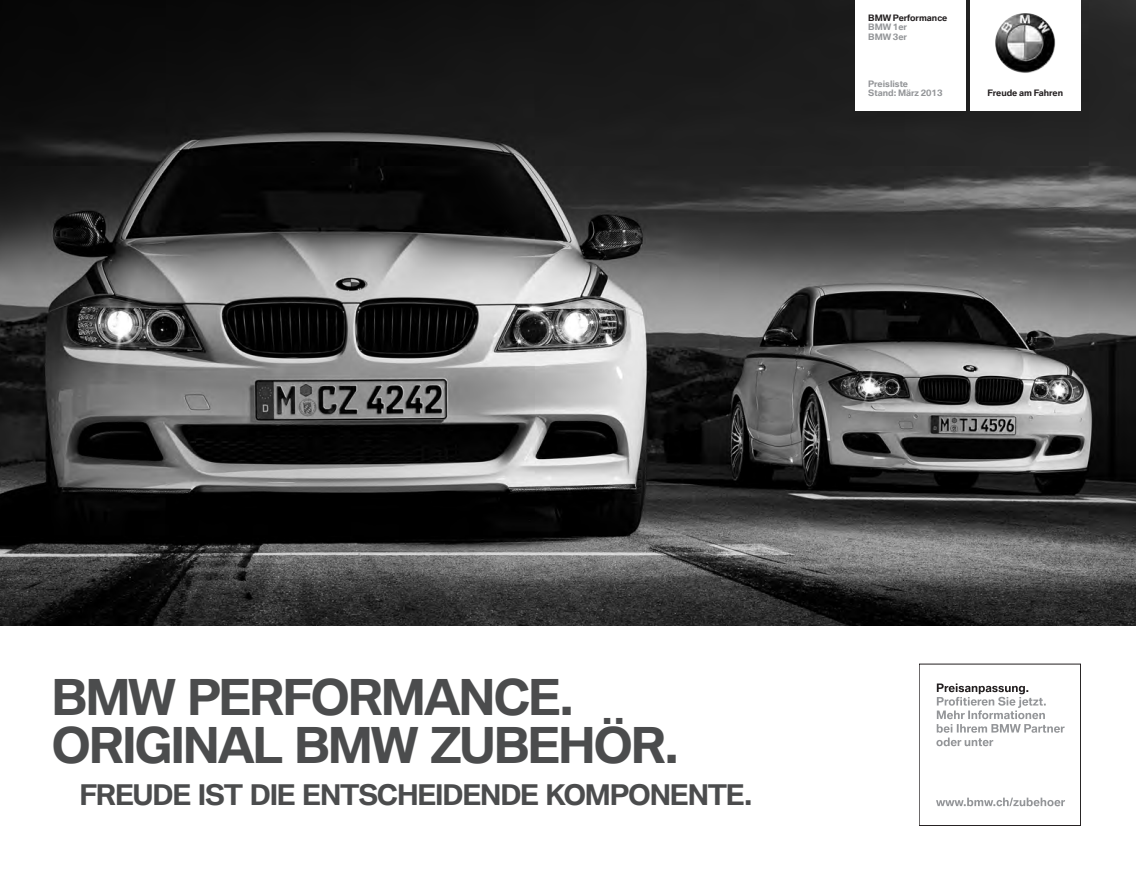
<style>
.page{position:relative;width:1136px;height:881px;background:#fff}
.page>*{position:absolute;margin:0;border:0;box-sizing:border-box;transform-origin:0 0}
.t1{font:700 48px/48px "BMW Type Global Pro";letter-spacing:-.05em;color:#4b4c4d}
.t2{font:700 27.6px "BMW Type Global Pro";letter-spacing:-.045em;color:#4b4c4d}
.t3{font:700 8.55px/9.4px "BMW Type Global Pro";color:#939598}
.t4{font:700 8.55px "BMW Type Global Pro";color:#231f20}
</style>
<div class="page">
<img style="left:0;top:0;width:1135px;height:625px">
<div style="left:855px;top:0;width:110px;height:111px;background:#fff"></div>
<div style="left:969px;top:0;width:111px;height:111px;background:#fff"></div>
<img style="left:995px;top:13px;width:60px;height:60px">
<svg style="left:936px;top:797px;width:128px;height:9px"></svg>
<svg style="left:936px;top:683px;width:128px;height:63px"></svg>
<p class="t4" style="left:868px;top:13px;width:81px">BMW Performance</p>
<p class="t3" style="left:868px;top:23px;width:40px">BMW 1er<br>BMW 3er</p>
<p class="t3" style="left:868px;top:79px;width:76px">Preisliste<br>Stand: März 2013</p>
<p class="t4" style="left:987px;top:88px;width:77px">Freude am Fahren</p>
<h1 class="t1" style="left:51px;top:674px;width:629px">BMW Performance.<br>ORIGINAL BMW ZUBEHÖR.</h1>
<h2 class="t2" style="left:79px;top:779px;width:674px">Freude is t die entsch eidende Komponente.</h2>
</div>
